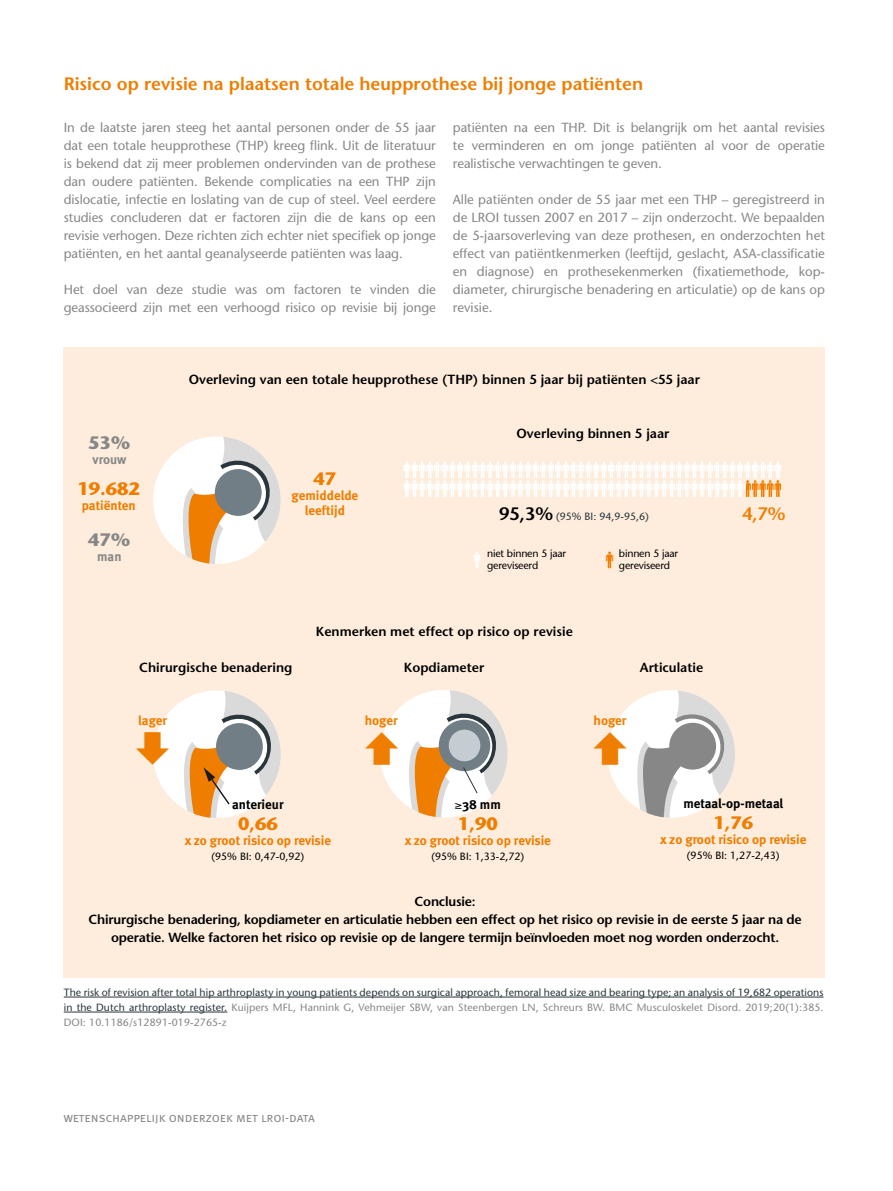
<style>
.page{position:relative;width:893px;height:1191px;background:#fff}
.page>*{position:absolute;margin:0;border:0;box-sizing:border-box;transform-origin:0 0}
.Hoofdstukkop{font:600 18px "Stone Sans";color:#ef7d00}
.Bijschrift{font:700 18px "Stone Sans";color:#ef7d00}
.Hoofdstukkop-2{font:700 18px "Stone Sans";color:#ef7d00}
.Platte_Tekst{font:700 18px "Stone Sans";color:#878787}
.TussenkopjeZwart{font:600 18px "Stone Sans";color:#ef7d00}
.Plat{font:13.2px/18px "Stone Sans";letter-spacing:-.005em;color:#878787;text-align:justify}
.TussenkopjeZwart-2{font:600 13.2px/18px "Stone Sans";letter-spacing:-.015em;color:#000;text-align:center}
.Hoofdstukkop-3{font:700 13.2px "Meta";color:#ef7d00}
.Platte_Tekst-2{font:600 13.2px "Stone Sans";color:#000}
.t1{font:13.2px "Meta Normal Caps";color:#878787}
.Hoofdstukkop-4{font:700 13.2px "Meta";color:#000}
.Hoofdstukkop-5{font:700 13.2px "Meta";color:#878787}
.Bijschrift-2{font:10.5px/15px "Stone Sans";letter-spacing:.01em;color:#2a363b}
.Bijschrift-3{font:10.5px "Stone Sans";letter-spacing:-.015em;color:#000}
.Bijschrift-4{font:10.5px "Stone Sans";letter-spacing:.01em;color:#878787}
.TussenkopjeZwart-3{font:10.5px "Stone Sans";color:#2a363b}
.Hoofdstukkop-6{font:10.5px "Stone Sans";color:#000}
.s1{font-weight:600;font-size:18px;color:#000}
.s2{color:#878787}
</style>
<div class="page">
<div style="left:64px;top:348px;width:761px;height:630px;background:#feeddd"></div>
<hr style="left:64px;top:996px;width:759px;height:1px;background:#2a363b">
<hr style="left:64px;top:1011px;width:163px;height:1px;background:#2a363b">
<svg style="left:404px;top:461px;width:377px;height:36px"></svg>
<div style="left:153px;top:436px;width:128px;height:128px;background:#fff;border-radius:50%"></div>
<svg style="left:169px;top:436px;width:112px;height:128px"></svg>
<div style="left:215px;top:469px;width:47px;height:47px;background:#717e86;border-radius:50%"></div>
<svg style="left:474px;top:551px;width:6px;height:17px"></svg>
<svg style="left:606px;top:551px;width:7px;height:17px"></svg>
<svg style="left:153px;top:690px;width:128px;height:128px"></svg>
<svg style="left:380px;top:690px;width:128px;height:127px"></svg>
<svg style="left:607px;top:690px;width:128px;height:127px"></svg>
<p class="Hoofdstukkop" style="left:64px;top:72px;width:581px">Risico op revisie na plaatsen totale heupprothese bij jonge patiënten</p>
<p class="Plat" style="left:64px;top:118px;width:374px">In de laatste jaren steeg het aantal personen onder de 55 jaar dat een totale heupprothese (THP) kreeg flink. Uit de literatuur is bekend dat zij meer problemen ondervinden van de prothese dan oudere patiënten. Bekende complicaties na een THP zijn dislocatie, infectie en loslating van de cup of steel. Veel eerdere studies concluderen dat er factoren zijn die de kans op een revisie verhogen. Deze richten zich echter niet specifiek op jonge patiënten, en het aantal geanalyseerde patiënten was laag.</p>
<p class="Plat" style="left:64px;top:280px;width:374px">Het doel van deze studie was om factoren te vinden die geassocieerd zijn met een verhoogd risico op revisie bij jonge</p>
<p class="Plat" style="left:453px;top:118px;width:374px">patiënten na een THP. Dit is belangrijk om het aantal revisies te verminderen en om jonge patiënten al voor de operatie realistische verwachtingen te geven.</p>
<p class="Plat" style="left:453px;top:190px;width:374px">Alle patiënten onder de 55 jaar met een THP – geregistreerd in de LROI tussen 2007 en 2017 – zijn onderzocht. We bepaalden de 5-jaarsoverleving van deze prothesen, en onderzochten het effect van patiëntkenmerken (leeftijd, geslacht, ASA-classificatie en diagnose) en prothesekenmerken (fixatiemethode, kop&shy;diameter, chirurgische benadering en articulatie) op de kans op revisie.</p>
<p class="Platte_Tekst" style="left:88px;top:431px;width:44px">53%</p>
<p class="Hoofdstukkop-5" style="left:93px;top:451px;width:35px">vrouw</p>
<p class="Hoofdstukkop-2" style="left:78px;top:478px;width:64px">19.682</p>
<p class="Hoofdstukkop-3" style="left:82px;top:498px;width:56px">patiënten</p>
<p class="Platte_Tekst" style="left:88px;top:528px;width:44px">47%</p>
<p class="Hoofdstukkop-5" style="left:97px;top:548px;width:26px">man</p>
<p class="TussenkopjeZwart-2" style="left:189px;top:370px;width:513px">Overleving van een totale heupprothese (THP) binnen 5 jaar bij patiënten &lt;55 jaar</p>
<p class="Hoofdstukkop-2" style="left:314px;top:467px;width:24px">47</p>
<p class="Hoofdstukkop-3" style="left:292px;top:487px;width:68px">gemiddelde</p>
<p class="Hoofdstukkop-3" style="left:305px;top:502px;width:42px">leeftijd</p>
<p class="TussenkopjeZwart-2" style="left:517px;top:424px;width:154px">Overleving binnen 5 jaar</p>
<p class="TussenkopjeZwart-3" style="left:499px;top:510px;width:151px"><span class="s1">95,3%</span> (95% BI: 94,9-95,6)</p>
<p class="TussenkopjeZwart" style="left:742px;top:502px;width:45px">4,7%</p>
<p class="Bijschrift-3" style="left:487px;top:546px;width:81px">niet binnen 5 jaar</p>
<p class="Bijschrift-3" style="left:619px;top:546px;width:61px">binnen 5 jaar</p>
<p class="Bijschrift-3" style="left:487px;top:558px;width:53px">gereviseerd</p>
<p class="Bijschrift-3" style="left:619px;top:558px;width:53px">gereviseerd</p>
<p class="TussenkopjeZwart-2" style="left:316px;top:622px;width:259px">Kenmerken met effect op risico op revisie</p>
<p class="Platte_Tekst-2" style="left:139px;top:659px;width:155px">Chirurgische benadering</p>
<p class="Platte_Tekst-2" style="left:404px;top:659px;width:82px">Kopdiameter</p>
<p class="Platte_Tekst-2" style="left:640px;top:659px;width:65px">Articulatie</p>
<p class="Hoofdstukkop-3" style="left:138px;top:712px;width:30px">lager</p>
<p class="Hoofdstukkop-3" style="left:365px;top:712px;width:34px">hoger</p>
<p class="Hoofdstukkop-3" style="left:594px;top:712px;width:34px">hoger</p>
<p class="Hoofdstukkop-4" style="left:232px;top:797px;width:53px">anterieur</p>
<p class="Bijschrift" style="left:238px;top:812px;width:41px">0,66</p>
<p class="Hoofdstukkop-3" style="left:185px;top:833px;width:148px">x zo groot risico op revisie</p>
<p class="Hoofdstukkop-6" style="left:212px;top:850px;width:94px">(95% BI: 0,47-0,92)</p>
<p class="Hoofdstukkop-4" style="left:455px;top:797px;width:48px">≥38 mm</p>
<p class="Bijschrift" style="left:458px;top:812px;width:41px">1,90</p>
<p class="Hoofdstukkop-3" style="left:405px;top:833px;width:148px">x zo groot risico op revisie</p>
<p class="Bijschrift-3" style="left:431px;top:850px;width:94px">(95% BI: 1,33-2,72)</p>
<p class="Hoofdstukkop-4" style="left:683px;top:796px;width:101px">metaal-op-metaal</p>
<p class="Bijschrift" style="left:713px;top:811px;width:41px">1,76</p>
<p class="Hoofdstukkop-3" style="left:660px;top:832px;width:148px">x zo groot risico op revisie</p>
<p class="Bijschrift-3" style="left:687px;top:849px;width:94px">(95% BI: 1,27-2,43)</p>
<p class="TussenkopjeZwart-2" style="left:415px;top:892px;width:63px">Conclusie:</p>
<p class="TussenkopjeZwart-2" style="left:88px;top:910px;width:715px">Chirurgische benadering, kopdiameter en articulatie hebben een effect op het risico op revisie in de eerste 5 jaar na de operatie. Welke factoren het risico op revisie op de langere termijn beïnvloeden moet nog worden onderzocht.</p>
<p class="Bijschrift-2" style="left:64px;top:984px;width:761px">The risk of revision after total hip arthroplasty in young patients depends on surgical approach, femoral head size and bearing type; an analysis of 19,682 operations in the Dutch arthroplasty register. <span class="s2">Kuijpers MFL, Hannink G, Vehmeijer SBW, van Steenbergen LN, Schreurs BW. BMC Musculoskelet Disord. 2019;20(1):385.</span></p>
<p class="Bijschrift-4" style="left:64px;top:1015px;width:164px">DOI: 10.1186/s12891-019-2765-z</p>
<p class="t1" style="left:64px;top:1109px;width:253px">wetenschappelijk onderzoek met lroi-data</p>
</div>
